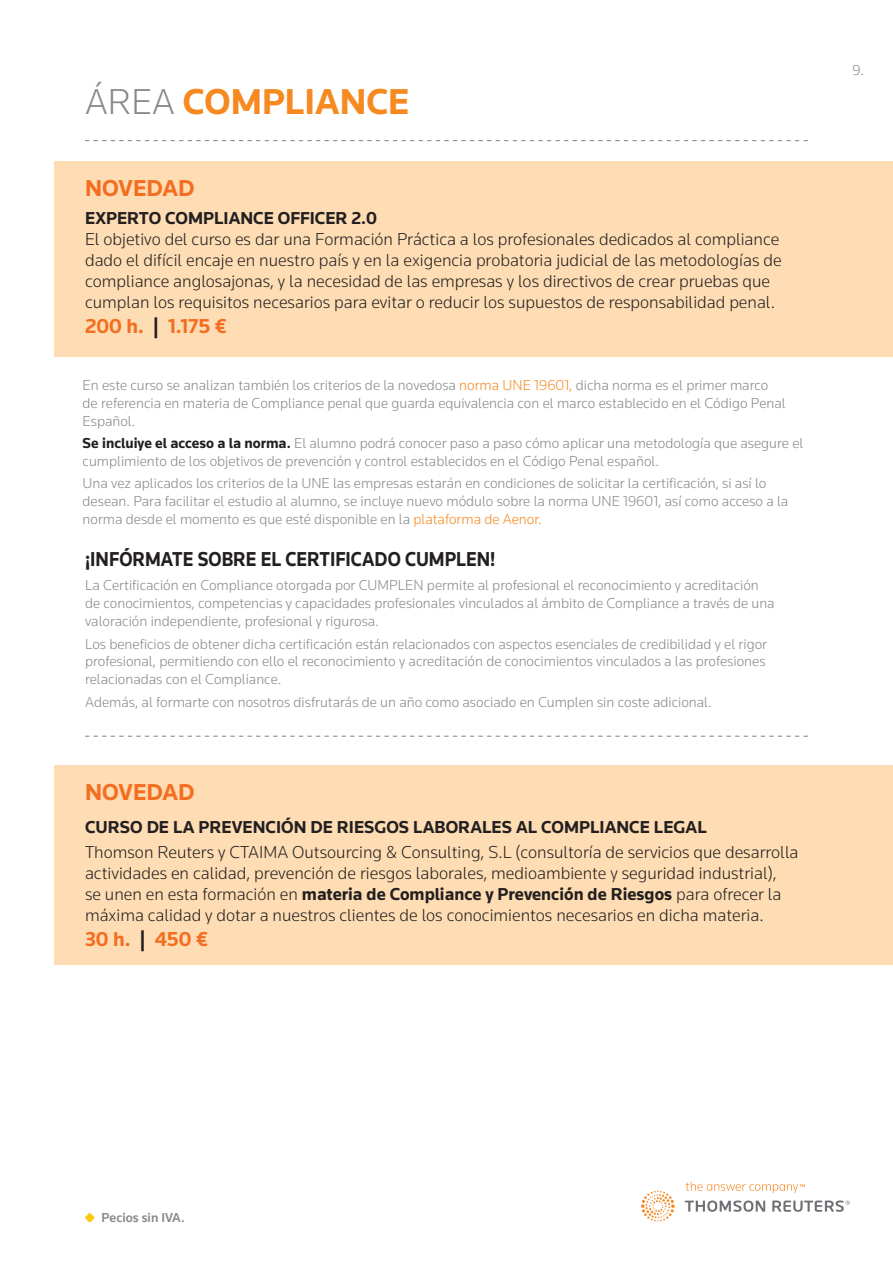
<style>
.page{position:relative;width:893px;height:1263px;background:#fff}
.page>*{position:absolute;margin:0;border:0;box-sizing:border-box;transform-origin:0 0}
.t1{font:700 37.35px "Knowledge";color:#f6891f}
.t2{font:700 23.85px "Knowledge";color:#f36e21}
.t3{font:700 20.85px "Knowledge";color:#231f20;scale:.9 1}
.t4{font:700 20.85px "Knowledge";color:#f36e21}
.t5{font:300 18px/21px "Knowledge";color:#231f20}
.t6{font:700 18px "Knowledge";color:#231f20}
.t7{font:300 15px/18px "Knowledge";color:#86888b}
.t8{font:500 13.5px "Knowledge";color:#86888b}
.s1{font-weight:300;color:#86888b}
.s2{color:#231f20}
.s3{color:#f6891f}
.s4{font-weight:700;color:#231f20}
.s5{font-weight:700}
</style>
<div class="page">
<svg style="left:85px;top:1213px;width:9px;height:9px"></svg>
<svg style="left:641px;top:1182px;width:209px;height:39px"></svg>
<div style="left:54px;top:162px;width:839px;height:195px;background:#feddb4"></div>
<div style="left:54px;top:765px;width:839px;height:200px;background:#feddb4"></div>
<svg style="left:85px;top:736px;width:723px;height:1px"></svg>
<svg style="left:85px;top:140px;width:723px;height:1px"></svg>
<h1 class="t1" style="left:85px;top:79px;width:326px"><span class="s1">ÁREA</span> COMPLIANCE</h1>
<h2 class="t2" style="left:85px;top:174px;width:111px">NOVEDAD</h2>
<p class="t6" style="left:85px;top:207px;width:293px">EXPERTO COMPLIANCE OFFICER 2.0</p>
<p class="t5" style="left:85px;top:229px;width:698px">El objetivo del curso es dar una Formación Práctica a los profesionales dedicados al compliance dado el difícil encaje en nuestro país y en la exigencia probatoria judicial de las metodologías de compliance anglosajonas, y la necesidad de las empresas y los directivos de crear pruebas que cumplan los requisitos necesarios para evitar o reducir los supuestos de responsabilidad penal.</p>
<h3 class="t4" style="left:85px;top:313px;width:144px">200 h. <span class="s2">|</span> 1.175 €</h3>
<p class="t7" style="left:83px;top:375px;width:705px">En este curso se analizan también los criterios de la novedosa <span class="s3">norma UNE 19601,</span> dicha norma es el primer marco de referencia en materia de Compliance penal que guarda equivalencia con el marco establecido en el Código Penal<br>Español.</p>
<p class="t7" style="left:83px;top:433px;width:722px"><span class="s4">Se incluiye el acceso a la norma.</span> El alumno podrá conocer paso a paso cómo aplicar una metodología que asegure el cumplimiento de los objetivos de prevención y control establecidos en el Código Penal español.</p>
<p class="t7" style="left:83px;top:474px;width:707px">Una vez aplicados los criterios de la UNE las empresas estarán en condiciones de solicitar la certificación, si así lo desean. Para facilitar el estudio al alumno, se incluye nuevo módulo sobre la norma UNE 19601, así como acceso a la norma desde el momento es que esté disponible en la <span class="s3">plataforma de Aenor.</span></p>
<h3 class="t3" style="left:85px;top:546px;width:458px">¡INFÓRMATE SOBRE EL CERTIFICADO CUMPLEN!</h3>
<p class="t7" style="left:85px;top:576px;width:691px">La Certificación en Compliance otorgada por CUMPLEN permite al profesional el reconocimiento y acreditación de conocimientos, competencias y capacidades profesionales vinculados al ámbito de Compliance a través de una valoración independiente, profesional y rigurosa.</p>
<p class="t7" style="left:85px;top:634px;width:683px;text-align:justify">Los beneficios de obtener dicha certificación están relacionados con aspectos esenciales de credibilidad y el rigor profesional, permitiendo con ello el reconocimiento y acreditación de conocimientos vinculados a las profesiones relacionadas con el Compliance.</p>
<p class="t7" style="left:85px;top:692px;width:628px">Además, al formarte con nosotros disfrutarás de un año como asociado en Cumplen sin coste adicional.</p>
<h2 class="t2" style="left:85px;top:777px;width:111px">NOVEDAD</h2>
<p class="t6" style="left:85px;top:816px;width:623px">CURSO DE LA PREVENCIÓN DE RIESGOS LABORALES AL COMPLIANCE LEGAL</p>
<p class="t5" style="left:85px;top:841px;width:715px">Thomson Reuters y CTAIMA Outsourcing &amp; Consulting, S.L (consultoría de servicios que desarrolla actividades en calidad, prevención de riesgos laborales, medioambiente y seguridad industrial),<br>se unen en esta formación en <span class="s5">materia de Compliance y Prevención de Riesgos</span> para ofrecer la máxima calidad y dotar a nuestros clientes de los conocimientos necesarios en dicha materia.</p>
<h3 class="t4" style="left:85px;top:926px;width:125px">30 h. <span class="s2">|</span> 450 €</h3>
<p class="t7" style="left:852px;top:61px;width:13px">9.</p>
<p class="t8" style="left:102px;top:1209px;width:85px">Pecios sin IVA.</p>
</div>
